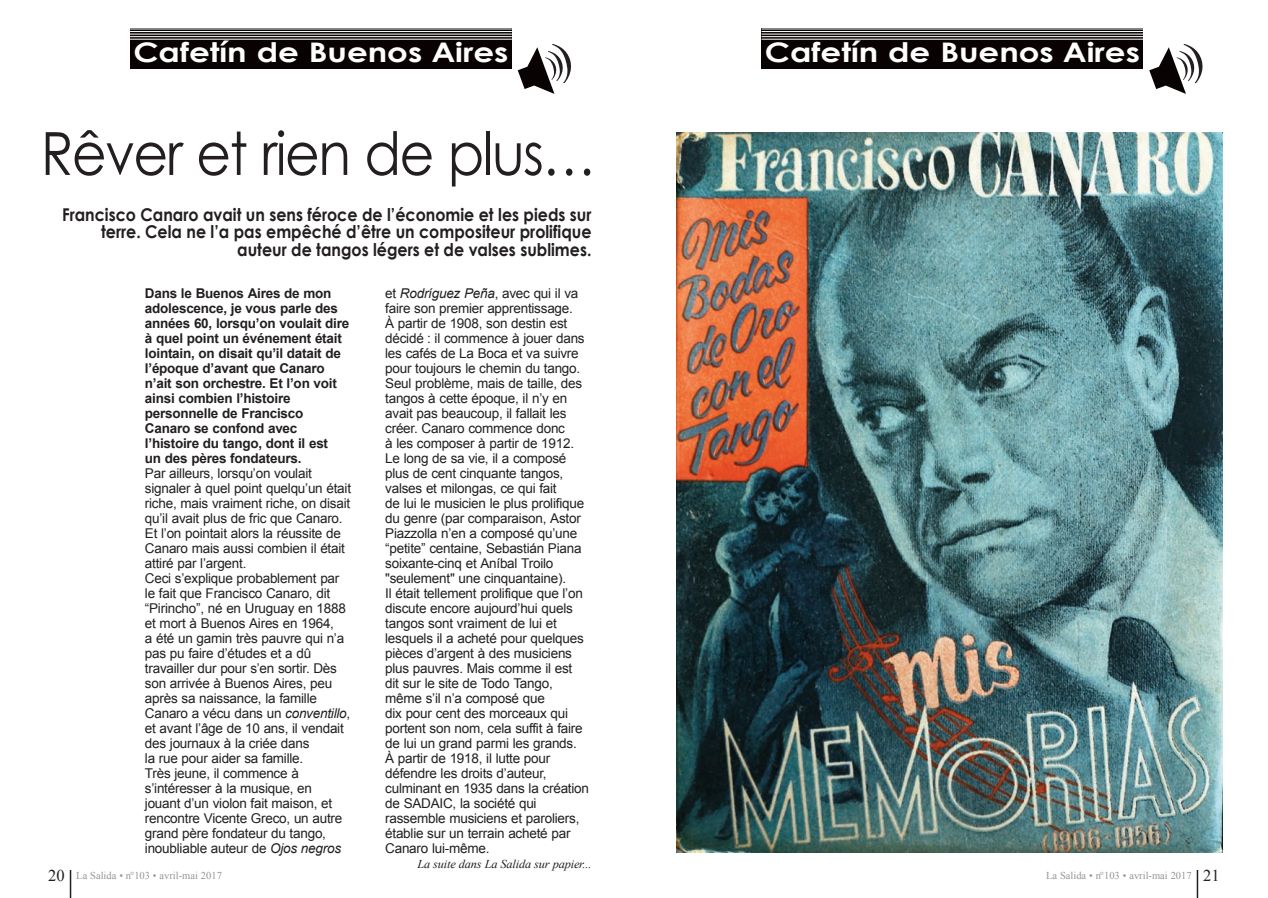
<style>
.page{position:relative;width:1268px;height:898px;background:#fff}
.page>*{position:absolute;margin:0;border:0;box-sizing:border-box;transform-origin:0 0}
.t1{font:59.55px "Century Gothic";letter-spacing:-.03em;color:#231f20;scale:.9 1}
.t2{font:700 27px "Century Gothic";color:#fff;scale:1.2 1}
.t3{font:700 17.7px/17.7px "Century Gothic";color:#231f20;text-align:right;scale:.9 1}
.t4{font:13.5px/15px "Arial";letter-spacing:-.015em;color:#231f20}
.t5{font:700 13.5px/15px "Arial";letter-spacing:-.015em;color:#231f20}
.t6{font:italic 12px "Times New Roman";letter-spacing:-.015em;color:#231f20}
.t7{font:10.5px "Times New Roman";color:#939598}
.s1{font-style:italic}
.s2{font-size:16.5px;color:#231f20}
</style>
<div class="page">
<svg style="left:1197px;top:870px;width:1px;height:28px"></svg>
<svg style="left:70px;top:870px;width:1px;height:28px"></svg>
<div style="left:130px;top:28px;width:382px;height:40px;background:#080302"></div>
<svg style="left:518px;top:44px;width:53px;height:50px"></svg>
<hr style="left:130px;top:31px;width:382px;height:1px;background:#fff">
<hr style="left:130px;top:29px;width:382px;height:1px;background:#fff">
<hr style="left:130px;top:34px;width:382px;height:1px;background:#fff">
<hr style="left:130px;top:36px;width:382px;height:1px;background:#fff">
<hr style="left:130px;top:39px;width:382px;height:1px;background:#fff">
<div style="left:761px;top:28px;width:382px;height:40px;background:#080302"></div>
<svg style="left:1149px;top:44px;width:54px;height:50px"></svg>
<hr style="left:761px;top:31px;width:382px;height:1px;background:#fff">
<hr style="left:761px;top:29px;width:382px;height:1px;background:#fff">
<hr style="left:761px;top:34px;width:382px;height:1px;background:#fff">
<hr style="left:761px;top:36px;width:382px;height:1px;background:#fff">
<hr style="left:761px;top:39px;width:382px;height:1px;background:#fff">
<img style="left:676px;top:133px;width:547px;height:720px">
<h2 class="t2" style="left:133px;top:35px;width:314px">Cafetín de Buenos Aires</h2>
<h2 class="t2" style="left:765px;top:35px;width:314px">Cafetín de Buenos Aires</h2>
<h1 class="t1" style="left:41px;top:115px;width:618px">Rêver et rien de plus…</h1>
<h3 class="t3" style="left:62px;top:205px;width:590px">Francisco Canaro avait un sens féroce de l’économie et les pieds sur terre. Cela ne l’a pas empêché d’être un compositeur prolifique auteur de tangos légers et de valses sublimes.</h3>
<p class="t5" style="left:145px;top:286px;width:206px">Dans le Buenos Aires de mon adolescence, je vous parle des années 60, lorsqu’on voulait dire à quel point un événement était lointain, on disait qu’il datait de l’époque d’avant que Canaro n’ait son orchestre. Et l’on voit ainsi combien l’histoire personnelle de Francisco<br>Canaro se confond avec l’histoire du tango, dont il est<br>un des pères fondateurs.</p>
<p class="t4" style="left:145px;top:466px;width:208px">Par ailleurs, lorsqu’on voulait signaler à quel point quelqu’un était riche, mais vraiment riche, on disait qu’il avait plus de fric que Canaro.<br>Et l’on pointait alors la réussite de<br>Canaro mais aussi combien il était attiré par l’argent.<br>Ceci s’explique probablement par le fait que Francisco Canaro, dit “Pirincho”, né en Uruguay en 1888 et mort à Buenos Aires en 1964,<br>a été un gamin très pauvre qui n’a pas pu faire d’études et a dû travailler dur pour s’en sortir. Dès son arrivée à Buenos Aires, peu après sa naissance, la famille<br>Canaro a vécu dans un <span class="s1">conventillo</span>, et avant l’âge de 10 ans, il vendait des journaux à la criée dans<br>la rue pour aider sa famille.<br>Très jeune, il commence à s’intéresser à la musique, en<br>jouant d’un violon fait maison, et rencontre Vicente Greco, un autre grand père fondateur du tango, inoubliable auteur de <span class="s1">Ojos negros</span></p>
<p class="t4" style="left:385px;top:286px;width:205px">et <span class="s1">Rodríguez Peña</span>, avec qui il va faire son premier apprentissage.<br>À partir de 1908, son destin est décidé : il commence à jouer dans les cafés de La Boca et va suivre pour toujours le chemin du tango.<br>Seul problème, mais de taille, des tangos à cette époque, il n’y en avait pas beaucoup, il fallait les créer. Canaro commence donc<br>à les composer à partir de 1912.<br>Le long de sa vie, il a composé plus de cent cinquante tangos, valses et milongas, ce qui fait<br>de lui le musicien le plus prolifique du genre (par comparaison, Astor<br>Piazzolla n’en a composé qu’une “petite” centaine, Sebastián Piana soixante-cinq et Aníbal Troilo "seulement" une cinquantaine).<br>Il était tellement prolifique que l’on discute encore aujourd’hui quels tangos sont vraiment de lui et lesquels il a acheté pour quelques pièces d’argent à des musiciens plus pauvres. Mais comme il est dit sur le site de Todo Tango, même s’il n’a composé que<br>dix pour cent des morceaux qui portent son nom, cela suffit à faire de lui un grand parmi les grands.<br>À partir de 1918, il lutte pour défendre les droits d’auteur, culminant en 1935 dans la création de SADAIC, la société qui rassemble musiciens et paroliers, établie sur un terrain acheté par<br>Canaro lui-même.</p>
<p class="t6" style="left:417px;top:857px;width:176px">La suite dans La Salida sur papier...</p>
<p class="t7" style="left:48px;top:869px;width:175px"><span class="s2">20</span> La Salida • n°103 • avril-mai 2017</p>
<p class="t7" style="left:1046px;top:869px;width:175px">La Salida • n°103 • avril-mai 2017 <span class="s2">21</span></p>
</div>
